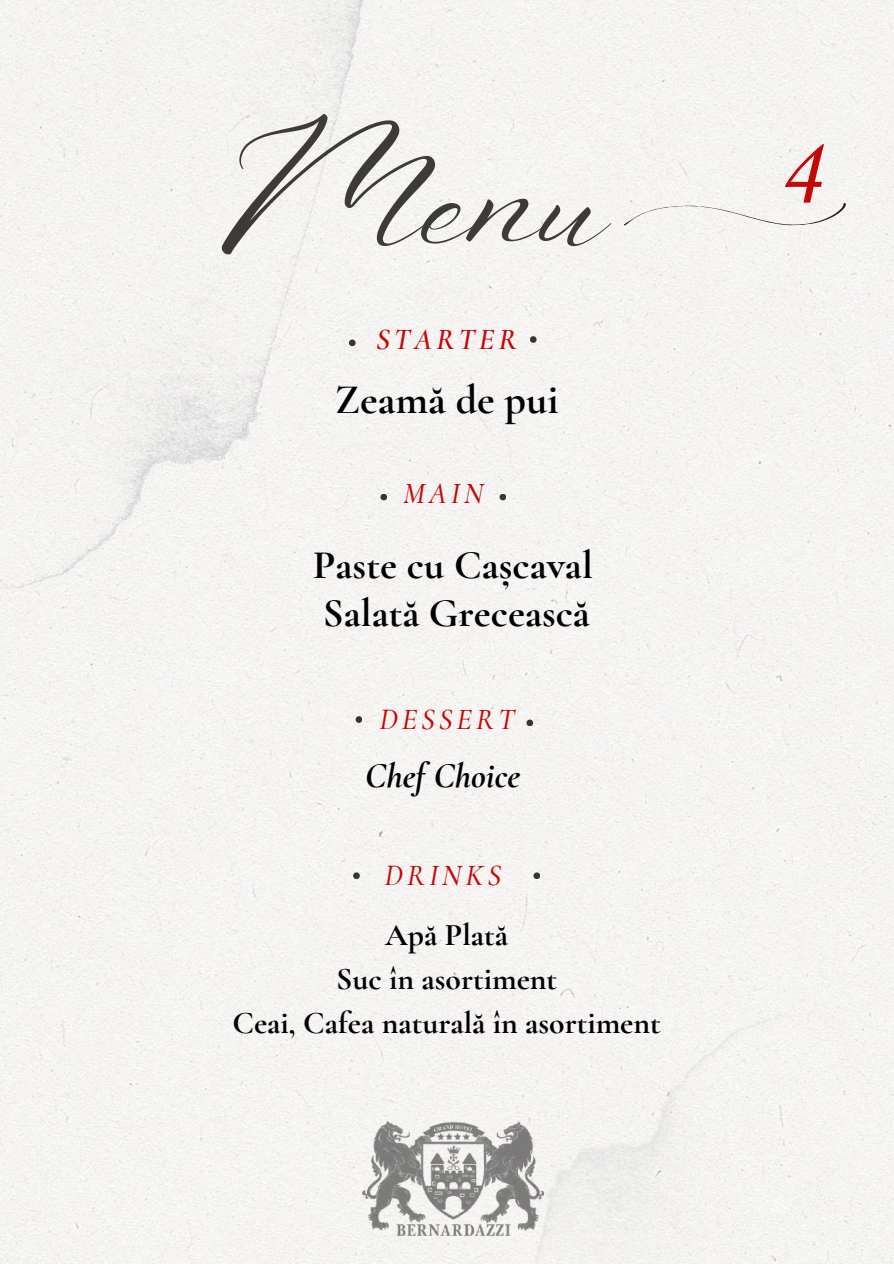
<style>
.page{position:relative;width:894px;height:1264px;background:#fff}
.page>*{position:absolute;margin:0;border:0;box-sizing:border-box;transform-origin:0 0}
.t1{font:97.05px "Corsiva";color:#c60707}
.t2{font:85.2px "Aniyah";color:#3d3b3a}
.t3{font:700 42px "Cormorant Garamond";color:#000}
.t4{font:700 40.5px/48.2px "Cormorant Garamond";color:#000}
.t5{font:italic 700 36px "Cormorant Garamond";color:#000}
.t6{font:700 31.65px/43.8px "Cormorant Garamond";color:#000;text-align:center}
.t7{font:italic 500 29.7px "Cormorant Garamond";letter-spacing:.13em;color:#c60707}
.t8{font:italic 600 29.7px "Cormorant Garamond";letter-spacing:.13em;color:#c60707}
</style>
<div class="page">
<div style="left:0;top:0;width:893px;height:1263px;background:#f5f4f2"></div>
<div style="left:0;top:0;width:368px;height:591px;background:#f4f3f1"></div>
<div style="left:349px;top:339px;width:6px;height:7px;background:#373434;border-radius:50%"></div>
<div style="left:355px;top:716px;width:7px;height:7px;background:#373434;border-radius:50%"></div>
<div style="left:526px;top:719px;width:7px;height:7px;background:#373434;border-radius:50%"></div>
<div style="left:380px;top:493px;width:7px;height:7px;background:#373434;border-radius:50%"></div>
<div style="left:499px;top:493px;width:7px;height:7px;background:#373434;border-radius:50%"></div>
<svg style="left:529px;top:336px;width:7px;height:7px"></svg>
<div style="left:429px;top:1001px;width:464px;height:262px;background:#f4f3f2"></div>
<div style="left:622px;top:194px;width:224px;height:44px;background:#f5f4f2"></div>
<div style="left:353px;top:872px;width:7px;height:7px;background:#373434;border-radius:50%"></div>
<div style="left:533px;top:872px;width:7px;height:7px;background:#373434;border-radius:50%"></div>
<img style="left:362px;top:1121px;width:181px;height:114px">
<h2 class="t2" style="left:220px;top:170px;width:390px">Menu</h2>
<p class="t8" style="left:376px;top:321px;width:142px">STARTER</p>
<h3 class="t3" style="left:335px;top:374px;width:225px">Zeamă de pui</h3>
<p class="t7" style="left:403px;top:475px;width:82px">MAIN</p>
<p class="t4" style="left:313px;top:541px;width:281px">Paste cu Cașcaval<br>Salată Grecească</p>
<p class="t7" style="left:379px;top:701px;width:137px">DESSERT</p>
<p class="t5" style="left:365px;top:754px;width:156px">Chef Choice</p>
<p class="t7" style="left:384px;top:857px;width:118px">DRINKS</p>
<p class="t6" style="left:232px;top:913px;width:430px">Apă Plată<br>Suc în asortiment<br>Ceai, Cafea naturală în asortiment</p>
<h1 class="t1" style="left:777px;top:124px;width:44px">4</h1>
</div>
